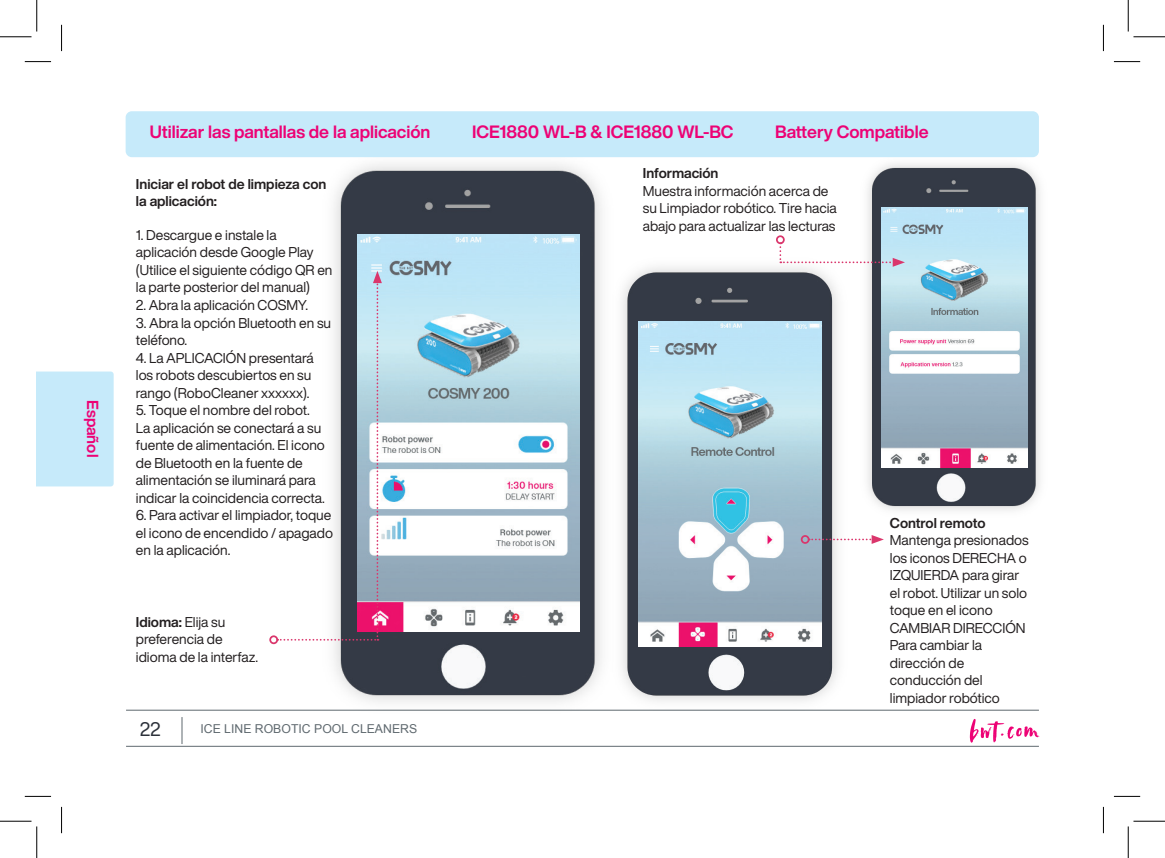
<style>
.page{position:relative;width:1165px;height:858px;background:#fff}
.page>*{position:absolute;margin:0;border:0;box-sizing:border-box;transform-origin:0 0}
.t1{font:19.25px "Helvetica Now Display";color:#2d323b}
.t2{font:700 17.5px "Helvetica Now Display";color:#ed0275}
.t3{font:700 15.75px "Helvetica Now Display";color:#ed0275}
.t4{font:14px/17.5px "Helvetica Now Display";color:#231f20}
.t5{font:700 14px/16.8px "Helvetica Now Display";color:#231f20}
.t6{font:12.25px "Arial";color:#5f696f}
.s1{font-weight:700}
</style>
<div class="page">
<hr style="left:126px;top:745px;width:913px;height:1px;background:#5f696f">
<hr style="left:126px;top:709px;width:913px;height:1px;background:#5f696f">
<svg style="left:182px;top:717px;width:1px;height:26px"></svg>
<svg style="left:970px;top:719px;width:69px;height:23px"></svg>
<div style="left:37px;top:371px;width:77px;height:115px;background:#c6eafa"></div>
<img style="left:314px;top:157px;width:309px;height:554px">
<img style="left:357px;top:234px;width:222px;height:397px">
<img style="left:606px;top:250px;width:248px;height:461px">
<img style="left:639px;top:321px;width:182px;height:325px">
<img style="left:854px;top:153px;width:186px;height:358px">
<img style="left:882px;top:208px;width:146px;height:259px">
<div style="left:126px;top:111px;width:913px;height:46px;background:#c6eafa;border-radius:6px"></div>
<div style="left:776px;top:235px;width:9px;height:9px;border:2px solid #da366c;border-radius:50%"></div>
<svg style="left:779px;top:242px;width:126px;height:25px"></svg>
<div style="left:269px;top:635px;width:9px;height:9px;border:2px solid #da366c;border-radius:50%"></div>
<svg style="left:277px;top:271px;width:105px;height:369px"></svg>
<div style="left:801px;top:535px;width:8px;height:8px;border:2px solid #da366c;border-radius:50%"></div>
<svg style="left:809px;top:535px;width:75px;height:8px"></svg>
<svg style="left:25px;top:61px;width:26px;height:1px"></svg>
<svg style="left:1114px;top:61px;width:26px;height:1px"></svg>
<svg style="left:25px;top:795px;width:26px;height:1px"></svg>
<svg style="left:1114px;top:795px;width:26px;height:1px"></svg>
<svg style="left:61px;top:25px;width:1px;height:26px"></svg>
<svg style="left:61px;top:806px;width:1px;height:26px"></svg>
<svg style="left:1103px;top:25px;width:1px;height:26px"></svg>
<svg style="left:1103px;top:806px;width:1px;height:26px"></svg>
<hr style="left:0;top:36px;width:32px;height:1px;background:#000">
<hr style="left:1133px;top:36px;width:32px;height:1px;background:#000">
<hr style="left:0;top:820px;width:32px;height:1px;background:#000">
<hr style="left:1133px;top:820px;width:32px;height:1px;background:#000">
<hr style="left:36px;top:0;width:1px;height:32px;background:#000">
<hr style="left:36px;top:826px;width:1px;height:31px;background:#000">
<hr style="left:1128px;top:0;width:1px;height:32px;background:#000">
<hr style="left:1128px;top:826px;width:1px;height:31px;background:#000">
<p class="t3" style="left:103px;top:400px;width:58px;rotate:90deg">Español</p>
<p class="t2" style="left:150px;top:120px;width:282px">Utilizar las pantallas de la aplicación</p>
<p class="t2" style="left:472px;top:120px;width:263px">ICE1880 WL-B &amp; ICE1880 WL-BC</p>
<p class="t2" style="left:775px;top:120px;width:155px">Battery Compatible</p>
<p class="t5" style="left:643px;top:165px;width:77px">Información</p>
<p class="t4" style="left:643px;top:182px;width:187px">Muestra información acerca de</p>
<p class="t4" style="left:643px;top:199px;width:196px">su Limpiador robótico. Tire hacia abajo para actualizar las lecturas</p>
<p class="t5" style="left:136px;top:175px;width:192px">Iniciar el robot de limpieza con la aplicación:</p>
<p class="t4" style="left:136px;top:226px;width:179px">1. Descargue e instale la aplicación desde Google Play</p>
<p class="t4" style="left:136px;top:261px;width:198px">(Utilice el siguiente código QR en la parte posterior del manual)</p>
<p class="t4" style="left:136px;top:296px;width:174px">2. Abra la aplicación COSMY.</p>
<p class="t4" style="left:136px;top:313px;width:197px">3. Abra la opción Bluetooth en su teléfono.</p>
<p class="t4" style="left:136px;top:348px;width:179px">4. La APLICACIÓN presentará los robots descubiertos en su rango (RoboCleaner xxxxxx).</p>
<p class="t4" style="left:136px;top:401px;width:190px">5. Toque el nombre del robot.<br>La aplicación se conectará a su fuente de alimentación. El icono de Bluetooth en la fuente de alimentación se iluminará para indicar la coincidencia correcta.</p>
<p class="t4" style="left:136px;top:506px;width:199px;text-align:justify">6. Para activar el limpiador, toque el icono de encendido / apagado en la aplicación.</p>
<p class="t5" style="left:890px;top:514px;width:97px">Control remoto</p>
<p class="t4" style="left:890px;top:531px;width:140px">Mantenga presionados los iconos DERECHA o<br>IZQUIERDA para girar el robot. Utilizar un solo toque en el icono</p>
<p class="t4" style="left:890px;top:618px;width:137px">CAMBIAR DIRECCIÓN<br>Para cambiar la dirección de</p>
<p class="t4" style="left:890px;top:671px;width:112px">conducción del limpiador robótico</p>
<p class="t4" style="left:136px;top:612px;width:124px"><span class="s1">Idioma:</span> Elija su preferencia de idioma de la interfaz.</p>
<h1 class="t1" style="left:140px;top:715px;width:23px">22</h1>
<p class="t6" style="left:200px;top:720px;width:218px">ICE LINE ROBOTIC POOL CLEANERS</p>
</div>
